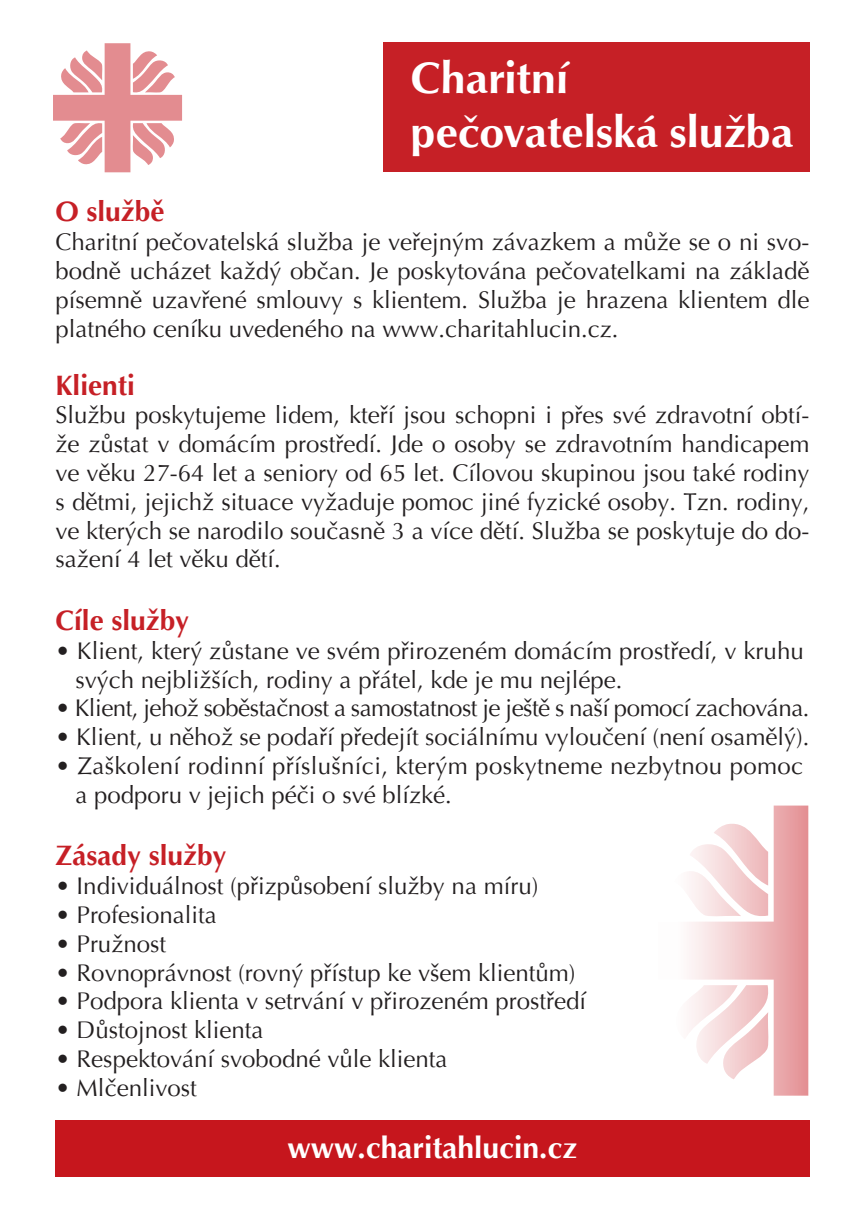
<style>
.page{position:relative;width:862px;height:1214px;background:#fff}
.page>*{position:absolute;margin:0;border:0;box-sizing:border-box;transform-origin:0 0}
.t1{font:500 45px "Optus TEE";letter-spacing:-.005em;color:#fff}
.t2{font:700 30px "Optima";color:#fff}
.t3{font:700 28px "Optima";color:#c62026}
.t4{font:24px/28.8px "Optima";color:#231f20;text-align:justify}
.t5{font:24px "Optima";letter-spacing:-.02em;color:#231f20}
</style>
<div class="page">
<svg style="left:689px;top:805px;width:119px;height:290px"></svg>
<svg style="left:689px;top:821px;width:79px;height:97px"></svg>
<svg style="left:689px;top:985px;width:81px;height:94px"></svg>
<svg style="left:53px;top:43px;width:129px;height:129px"></svg>
<div style="left:55px;top:1119px;width:754px;height:57px;background:#c6161d"></div>
<div style="left:383px;top:43px;width:426px;height:128px;background:#c62026"></div>
<p class="t1" style="left:410px;top:50px;width:160px">Charitní</p>
<p class="t1" style="left:410px;top:104px;width:385px">pečovatelská služba</p>
<p class="t3" style="left:55px;top:194px;width:110px">O službě</p>
<p class="t4" style="left:55px;top:228px;width:755px">Charitní pečovatelská služba je veřejným závazkem a může se o ni svo&shy;bodně ucházet každý občan. Je poskytována pečovatelkami na základě písemně uzavřené smlouvy s klientem. Služba je hrazena klientem dle platného ceníku uvedeného na www.charitahlucin.cz.</p>
<p class="t3" style="left:55px;top:367px;width:81px">Klienti</p>
<p class="t4" style="left:55px;top:401px;width:755px">Službu poskytujeme lidem, kteří jsou schopni i přes své zdravotní obtí&shy;že zůstat v domácím prostředí. Jde o osoby se zdravotním handicapem ve věku 27-64 let a seniory od 65 let. Cílovou skupinou jsou také rodiny s dětmi, jejichž situace vyžaduje pomoc jiné fyzické osoby. Tzn. rodiny, ve kterých se narodilo současně 3 a více dětí. Služba se poskytuje do do&shy;sažení 4 let věku dětí.</p>
<p class="t3" style="left:55px;top:602px;width:135px">Cíle služby</p>
<p class="t4" style="left:75px;top:636px;width:730px;text-indent:-20px">• Klient, který zůstane ve svém přirozeném domácím prostředí, v kruhu svých nejbližších, rodiny a přátel, kde je mu nejlépe.</p>
<p class="t5" style="left:55px;top:693px;width:755px">• Klient, jehož soběstačnost a samostatnost je ještě s naší pomocí zachována.</p>
<p class="t4" style="left:55px;top:723px;width:755px">• Klient, u něhož se podaří předejít sociálnímu vyloučení (není osamělý).</p>
<p class="t4" style="left:75px;top:751px;width:729px;text-indent:-20px">• Zaškolení rodinní příslušníci, kterým poskytneme nezbytnou pomoc a podporu v jejich péči o své blízké.</p>
<p class="t3" style="left:55px;top:837px;width:173px">Zásady služby</p>
<p class="t4" style="left:55px;top:871px;width:484px">• Individuálnost (přizpůsobení služby na míru)</p>
<p class="t4" style="left:55px;top:900px;width:163px">• Profesionalita</p>
<p class="t4" style="left:55px;top:929px;width:112px">• Pružnost</p>
<p class="t4" style="left:55px;top:958px;width:522px">• Rovnoprávnost (rovný přístup ke všem klientům)</p>
<p class="t4" style="left:55px;top:987px;width:532px">• Podpora klienta v setrvání v přirozeném prostředí</p>
<p class="t4" style="left:55px;top:1015px;width:209px">• Důstojnost klienta</p>
<p class="t4" style="left:55px;top:1044px;width:394px">• Respektování svobodné vůle klienta</p>
<p class="t4" style="left:55px;top:1073px;width:143px">• Mlčenlivost</p>
<p class="t2" style="left:287px;top:1128px;width:292px">www.charitahlucin.cz</p>
</div>
